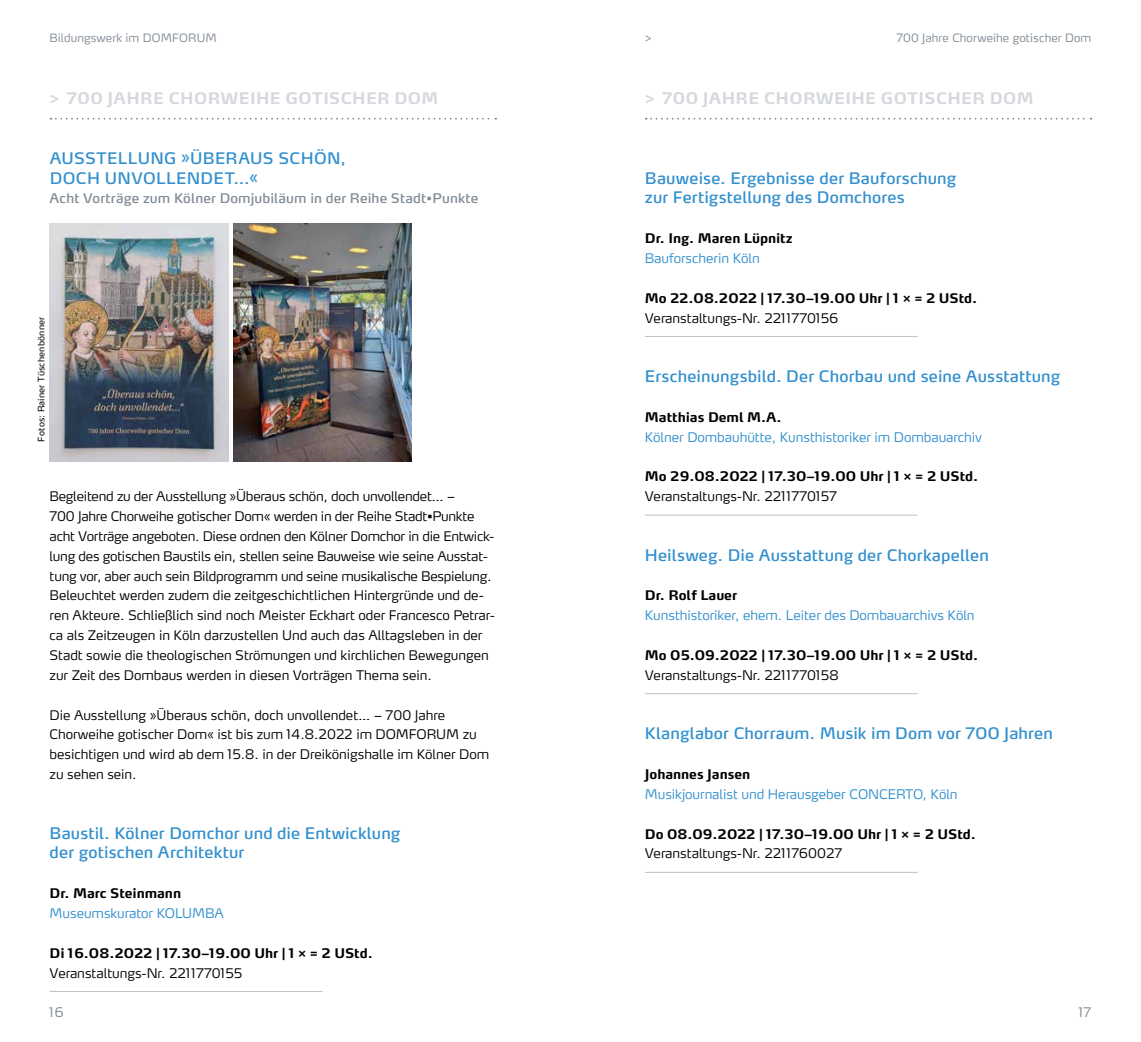
<style>
.page{position:relative;width:1141px;height:1042px;background:#fff}
.page>*{position:absolute;margin:0;border:0;box-sizing:border-box;transform-origin:0 0}
.t1{font:15.75px/19.8px "Max OT";letter-spacing:.01em;color:#318fce}
.t2{font:700 15.75px "Max OT";letter-spacing:.02em;color:#d5d8dd}
.t3{font:300 13.12px/19.8px "Max OT";letter-spacing:-.005em;color:#000}
.t4{font:700 13.12px "Max OT";letter-spacing:-.005em;color:#000}
.t5{font:300 13.12px "Max OT";letter-spacing:-.005em;color:#318fce}
.t6{font:13.12px "Max OT";letter-spacing:.01em;color:#808a94}
.t7{font:300 13.12px "Max OT";color:#808a94}
.t8{font:300 11.38px "Max OT";letter-spacing:.005em;color:#808a94}
.t9{font:8.75px "Max OT";letter-spacing:.02em;color:#000}
</style>
<div class="page">
<hr style="left:50px;top:991px;width:272px;height:1px;background:#bcc1c8">
<img style="left:233px;top:223px;width:179px;height:238px">
<img style="left:50px;top:223px;width:178px;height:238px">
<hr style="left:645px;top:336px;width:273px;height:1px;background:#bcc1c8">
<hr style="left:645px;top:515px;width:273px;height:1px;background:#bcc1c8">
<hr style="left:645px;top:693px;width:273px;height:1px;background:#bcc1c8">
<hr style="left:645px;top:872px;width:273px;height:1px;background:#bcc1c8">
<svg style="left:50px;top:118px;width:446px;height:2px"></svg>
<svg style="left:646px;top:118px;width:445px;height:2px"></svg>
<p class="t8" style="left:50px;top:31px;width:169px">Bildungswerk im DOMFORUM</p>
<p class="t8" style="left:645px;top:31px;width:8px">&gt;</p>
<p class="t8" style="left:896px;top:31px;width:196px">700 Jahre Chorweihe gotischer Dom</p>
<p class="t2" style="left:50px;top:89px;width:390px">&gt; 700 JAHRE CHORWEIHE GOTISCHER DOM</p>
<p class="t2" style="left:645px;top:89px;width:390px">&gt; 700 JAHRE CHORWEIHE GOTISCHER DOM</p>
<p class="t1" style="left:50px;top:148px;width:298px">AUSSTELLUNG »ÜBERAUS SCHÖN,<br>DOCH UNVOLLENDET...«</p>
<p class="t6" style="left:50px;top:190px;width:430px">Acht Vorträge zum Kölner Domjubiläum in der Reihe Stadt•Punkte</p>
<p class="t9" style="left:36px;top:441px;width:126px;rotate:-90deg">Fotos: Rainer Tüschenbönner</p>
<p class="t3" style="left:50px;top:486px;width:447px">Begleitend zu der Ausstellung »Überaus schön, doch unvollendet… –<br>700 Jahre Chorweihe gotischer Dom« werden in der Reihe Stadt•Punkte acht Vorträge angeboten. Diese ordnen den Kölner Domchor in die Entwick&shy;lung des gotischen Baustils ein, stellen seine Bauweise wie seine Ausstat&shy;tung vor, aber auch sein Bildprogramm und seine musikalische Bespielung.<br>Beleuchtet werden zudem die zeitgeschichtlichen Hintergründe und de&shy;ren Akteure. Schließlich sind noch Meister Eckhart oder Francesco Petrar&shy;ca als Zeitzeugen in Köln darzustellen Und auch das Alltagsleben in der Stadt sowie die theologischen Strömungen und kirchlichen Bewegungen zur Zeit des Dombaus werden in diesen Vorträgen Thema sein.</p>
<p class="t3" style="left:50px;top:705px;width:441px">Die Ausstellung »Überaus schön, doch unvollendet… – 700 Jahre Chorweihe gotischer Dom« ist bis zum 14.8.2022 im DOMFORUM zu besichtigen und wird ab dem 15.8. in der Dreikönigshalle im Kölner Dom zu sehen sein.</p>
<p class="t1" style="left:50px;top:823px;width:352px">Baustil. Kölner Domchor und die Entwicklung der gotischen Architektur</p>
<p class="t4" style="left:50px;top:885px;width:133px">Dr. Marc Steinmann</p>
<p class="t5" style="left:50px;top:905px;width:176px">Museumskurator KOLUMBA</p>
<p class="t4" style="left:50px;top:944px;width:325px">Di 16.08.2022 | 17.30–19.00 Uhr | 1 × = 2 UStd.</p>
<p class="t3" style="left:50px;top:963px;width:194px">Veranstaltungs-Nr. 2211770155</p>
<p class="t1" style="left:645px;top:168px;width:313px">Bauweise. Ergebnisse der Bauforschung zur Fertigstellung des Domchores</p>
<p class="t4" style="left:645px;top:230px;width:149px">Dr. Ing. Maren Lüpnitz</p>
<p class="t5" style="left:645px;top:250px;width:116px">Bauforscherin Köln</p>
<p class="t4" style="left:645px;top:290px;width:334px">Mo 22.08.2022 | 17.30–19.00 Uhr | 1 × = 2 UStd.</p>
<p class="t3" style="left:645px;top:308px;width:195px">Veranstaltungs-Nr. 2211770156</p>
<p class="t1" style="left:645px;top:366px;width:417px">Erscheinungsbild. Der Chorbau und seine Ausstattung</p>
<p class="t4" style="left:645px;top:409px;width:138px">Matthias Deml M.A.</p>
<p class="t5" style="left:645px;top:429px;width:339px">Kölner Dombauhütte, Kunsthistoriker im Dombauarchiv</p>
<p class="t4" style="left:645px;top:468px;width:335px">Mo 29.08.2022 | 17.30–19.00 Uhr | 1 × = 2 UStd.</p>
<p class="t3" style="left:645px;top:486px;width:194px">Veranstaltungs-Nr. 2211770157</p>
<p class="t1" style="left:645px;top:545px;width:345px">Heilsweg. Die Ausstattung der Chorkapellen</p>
<p class="t4" style="left:645px;top:587px;width:94px">Dr. Rolf Lauer</p>
<p class="t5" style="left:645px;top:607px;width:331px">Kunsthistoriker, ehem. Leiter des Dombauarchivs Köln</p>
<p class="t4" style="left:645px;top:647px;width:335px">Mo 05.09.2022 | 17.30–19.00 Uhr | 1 × = 2 UStd.</p>
<p class="t3" style="left:645px;top:665px;width:195px">Veranstaltungs-Nr. 2211770158</p>
<p class="t1" style="left:645px;top:723px;width:410px">Klanglabor Chorraum. Musik im Dom vor 700 Jahren</p>
<p class="t4" style="left:645px;top:766px;width:107px">Johannes Jansen</p>
<p class="t5" style="left:645px;top:786px;width:314px">Musikjournalist und Herausgeber CONCERTO, Köln</p>
<p class="t4" style="left:645px;top:825px;width:332px">Do 08.09.2022 | 17.30–19.00 Uhr | 1 × = 2 UStd.</p>
<p class="t3" style="left:645px;top:843px;width:199px">Veranstaltungs-Nr. 2211760027</p>
<p class="t7" style="left:50px;top:1004px;width:15px">16</p>
<p class="t7" style="left:1079px;top:1004px;width:14px">17</p>
</div>
